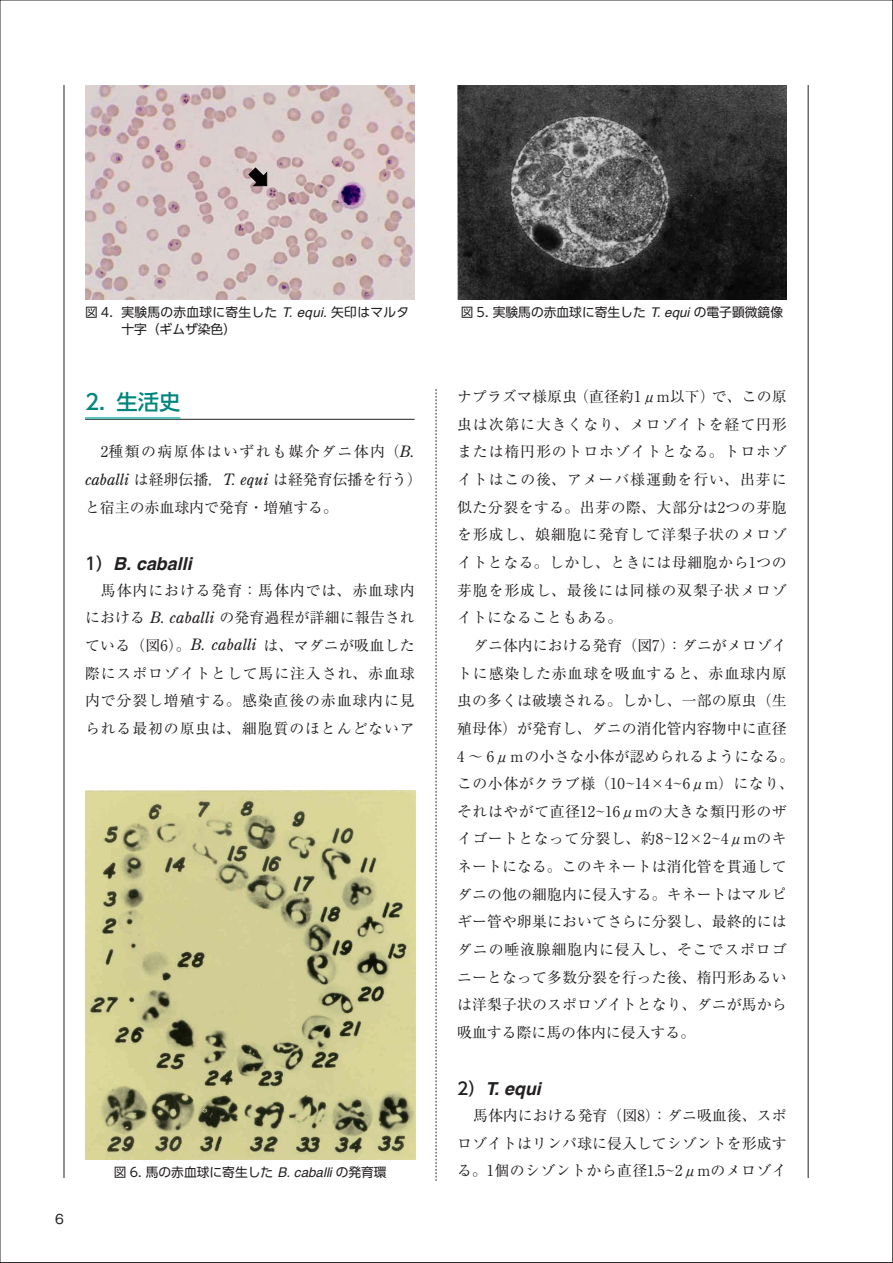
<style>
.page{position:relative;width:893px;height:1263px;background:#fff}
.page>*{position:absolute;margin:0;border:0;box-sizing:border-box;transform-origin:0 0}
.t1{font:500 21.3px "UD Shin Go Pr 6";color:#00867d}
.t2{font:italic 700 17.85px "Helvetica";color:#231f20}
.t3{font:14.85px/27.6px "Ryumin Pr 6";letter-spacing:.005em;color:#231f20}
.t4{font:14.85px "Ryumin Pr 6";letter-spacing:.03em;color:#231f20}
.t5{font:12.75px "UD Shin Go Pr 6";color:#231f20}
.t6{font:12.75px/17px "UD Shin Go Pr 6";letter-spacing:.02em;color:#231f20}
.t7{font:12.75px "Gothic MB101 Pr 6";color:#231f20}
.s1{font-family:"Helvetica";font-style:italic;font-size:13.35px}
.s2{font-family:"Century Old Style Std";font-style:italic;font-size:15.6px}
.s3{font-family:"UD Shin Go Pr 6";font-weight:500;font-style:normal;font-size:16.95px}
</style>
<div class="page">
<hr style="left:85px;top:419px;width:330px;height:1px;background:#231f20">
<hr style="left:85px;top:417px;width:95px;height:2px;background:#5ac4bd">
<img style="left:86px;top:791px;width:330px;height:368px">
<hr style="left:808px;top:85px;width:1px;height:1093px;background:#231f20">
<hr style="left:64px;top:85px;width:1px;height:1093px;background:#231f20">
<img style="left:85px;top:85px;width:330px;height:215px">
<svg style="left:248px;top:167px;width:19px;height:19px"></svg>
<img style="left:457px;top:85px;width:330px;height:215px">
<svg style="left:436px;top:389px;width:1px;height:792px"></svg>
<svg style="left:892px;top:0;width:1px;height:1263px"></svg>
<p class="t7" style="left:55px;top:1208px;width:10px">6</p>
<p class="t6" style="left:121px;top:304px;width:289px;text-indent:-36px">図 4. 実験馬の赤血球に寄生した <span class="s1">T. equi.</span> 矢印はマルタ十字（ギムザ染色）</p>
<p class="t5" style="left:461px;top:302px;width:324px">図 5. 実験馬の赤血球に寄生した <span class="s1">T. equi</span> の電子顕微鏡像</p>
<h1 class="t1" style="left:85px;top:385px;width:97px">2. 生活史</h1>
<p class="t3" style="left:85px;top:437px;width:338px;text-indent:16px">2種類の病原体はいずれも媒介ダニ体内（<span class="s2">B. caballi</span> は経卵伝播，<span class="s2">T. equi</span> は経発育伝播を行う）と宿主の赤血球内で発育・増殖する。</p>
<p class="t2" style="left:85px;top:549px;width:108px"><span class="s3">1）</span>B. caballi</p>
<p class="t3" style="left:85px;top:575px;width:331px;text-align:justify;text-indent:16px">馬体内における発育：馬体内では、赤血球内における <span class="s2">B. caballi</span> の発育過程が詳細に報告されている（図6）。<span class="s2">B. caballi</span> は、マダニが吸血した際にスポロゾイトとして馬に注入され、赤血球内で分裂し増殖する。感染直後の赤血球内に見られる最初の原虫は、細胞質のほとんどないア</p>
<p class="t3" style="left:457px;top:382px;width:331px;text-align:justify">ナプラズマ様原虫（直径約1μm以下）で、この原虫は次第に大きくなり、メロゾイトを経て円形または楕円形のトロホゾイトとなる。トロホゾイトはこの後、アメーバ様運動を行い、出芽に似た分裂をする。出芽の際、大部分は2つの芽胞を形成し、娘細胞に発育して洋梨子状のメロゾイトとなる。しかし、ときには母細胞から1つの芽胞を形成し、最後には同様の双梨子状メロゾイトになることもある。</p>
<p class="t3" style="left:457px;top:631px;width:339px;text-indent:16px">ダニ体内における発育（図7）：ダニがメロゾイトに感染した赤血球を吸血すると、赤血球内原虫の多くは破壊される。しかし、一部の原虫（生殖母体）が発育し、ダニの消化管内容物中に直径<br>4 ～ 6μｍの小さな小体が認められるようになる。この小体がクラブ様（10~14×4~6μm）になり、それはやがて直径12~16μmの大きな類円形のザイゴートとなって分裂し、約8~12×2~4μmのキネートになる。このキネートは消化管を貫通してダニの他の細胞内に侵入する。キネートはマルピギー管や卵巣においてさらに分裂し、最終的にはダニの唾液腺細胞内に侵入し、そこでスポロゴニーとなって多数分裂を行った後、楕円形あるいは洋梨子状のスポロゾイトとなり、ダニが馬から吸血する際に馬の体内に侵入する。</p>
<p class="t2" style="left:457px;top:1074px;width:85px"><span class="s3">2）</span>T. equi</p>
<p class="t3" style="left:457px;top:1101px;width:331px;text-align:right">馬体内における発育（図8）：ダニ吸血後、スポロゾイトはリンパ球に侵入してシゾントを形成す</p>
<p class="t5" style="left:114px;top:1162px;width:274px">図 6. 馬の赤血球に寄生した <span class="s1">B. caballi</span> の発育環</p>
<p class="t4" style="left:457px;top:1159px;width:331px">る。1個のシゾントから直径1.5~2μmのメロゾイ</p>
</div>
